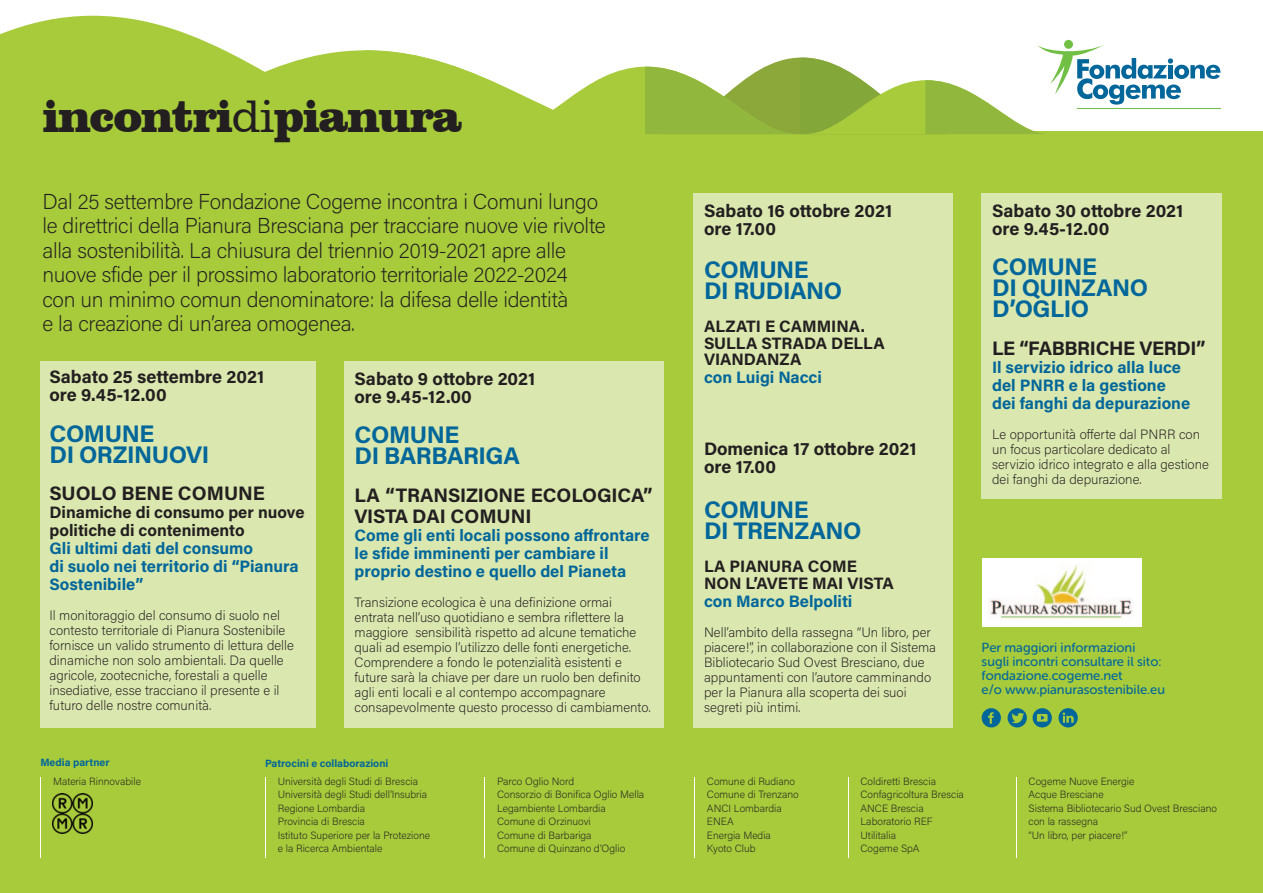
<style>
.page{position:relative;width:1263px;height:893px;background:#fff}
.page>*{position:absolute;margin:0;border:0;box-sizing:border-box;transform-origin:0 0}
.t1{font:900 46.8px "Clarendon BT";letter-spacing:-.025em;color:#231f20}
.t2{font:700 24px/21px "Acumin Pro";letter-spacing:-.02em;color:#01669a}
.t3{font:200 21.6px/24.5px "Acumin Pro";letter-spacing:-.015em;color:#231f20}
.t4{font:700 19.5px/21px "Acumin Pro";letter-spacing:-.01em;color:#231f20}
.t5{font:700 18px/18px "Acumin Pro";color:#231f20}
.t6{font:700 16.5px/18px "Acumin Pro";color:#01669a}
.t7{font:700 16.5px/16.5px "Acumin Pro";color:#231f20}
.t8{font:200 13.5px/15px "Acumin Pro";color:#231f20}
.t9{font:13.05px/14px "Museo Sans Rounded 500";color:#01669a}
.t10{font:200 10.5px/13.5px "Acumin Pro";color:#231f20}
.t11{font:700 10.5px "Acumin Pro";color:#01669a}
.s1{font-weight:300}
</style>
<div class="page">
<div style="left:0;top:131px;width:1263px;height:762px;background:#a7cb3b"></div>
<div style="left:982px;top:193px;width:240px;height:306px;background:#dae7ae"></div>
<svg style="left:12px;top:16px;width:201px;height:115px;fill:#a7cb3b"></svg>
<div style="left:0;top:30px;width:82px;height:101px;background:#a7cb3b"></div>
<div style="left:982px;top:558px;width:159px;height:68px;background:#fff"></div>
<img style="left:988px;top:565px;width:145px;height:54px">
<div style="left:1064px;top:40px;width:9px;height:9px;background:#71bf44;border-radius:50%"></div>
<hr style="left:265px;top:777px;width:1px;height:81px;background:#fff">
<hr style="left:40px;top:777px;width:1px;height:81px;background:#fff">
<hr style="left:484px;top:777px;width:1px;height:81px;background:#fff">
<hr style="left:694px;top:777px;width:1px;height:81px;background:#fff">
<hr style="left:848px;top:777px;width:1px;height:81px;background:#fff">
<hr style="left:1016px;top:777px;width:1px;height:81px;background:#fff">
<div style="left:344px;top:361px;width:319px;height:366px;background:#dae7ae"></div>
<div style="left:40px;top:361px;width:276px;height:366px;background:#dae7ae"></div>
<div style="left:693px;top:193px;width:260px;height:534px;background:#dae7ae"></div>
<svg style="left:1058px;top:708px;width:20px;height:19px"></svg>
<svg style="left:982px;top:708px;width:19px;height:19px"></svg>
<svg style="left:1007px;top:708px;width:45px;height:19px"></svg>
<svg style="left:97px;top:45px;width:1123px;height:89px"></svg>
<img style="left:53px;top:794px;width:39px;height:39px">
<h1 class="t1" style="left:43px;top:100px;width:421px">incontri<span class="s1">di</span>pianura</h1>
<p class="t3" style="left:43px;top:191px;width:565px">Dal 25 settembre Fondazione Cogeme incontra i Comuni lungo le direttrici della Pianura Bresciana per tracciare nuove vie rivolte alla sostenibilità. La chiusura del triennio 2019-2021 apre alle nuove sfide per il prossimo laboratorio territoriale 2022-2024 con un minimo comun denominatore: la difesa delle identità<br>e la creazione di un’area omogenea.</p>
<h3 class="t5" style="left:49px;top:369px;width:216px">Sabato 25 settembre 2021 ore 9.45-12.00</h3>
<h2 class="t2" style="left:49px;top:425px;width:161px">COMUNE<br>DI ORZINUOVI</h2>
<h3 class="t4" style="left:49px;top:485px;width:217px">SUOLO BENE COMUNE</h3>
<p class="t7" style="left:49px;top:505px;width:257px;line-height:18px">Dinamiche di consumo per nuove politiche di contenimento</p>
<p class="t6" style="left:49px;top:541px;width:251px">Gli ultimi dati del consumo<br>di suolo nei territorio di “Pianura<br>Sostenibile”</p>
<p class="t8" style="left:49px;top:609px;width:246px">Il monitoraggio del consumo di suolo nel contesto territoriale di Pianura Sostenibile fornisce un valido strumento di lettura delle dinamiche non solo ambientali. Da quelle agricole, zootecniche, forestali a quelle insediative, esse tracciano il presente e il futuro delle nostre comunità.</p>
<h3 class="t5" style="left:355px;top:371px;width:182px">Sabato 9 ottobre 2021 ore 9.45-12.00</h3>
<h2 class="t2" style="left:355px;top:426px;width:167px">COMUNE<br>DI BARBARIGA</h2>
<h3 class="t4" style="left:355px;top:486px;width:300px">LA “TRANSIZIONE ECOLOGICA”<br>VISTA DAI COMUNI</h3>
<p class="t6" style="left:355px;top:527px;width:297px">Come gli enti locali possono a-rontare le sfide imminenti per cambiare il proprio destino e quello del Pianeta</p>
<p class="t8" style="left:355px;top:596px;width:298px">Transizione ecologica è una definizione ormai entrata nell’uso quotidiano e sembra riflettere la maggiore sensibilità rispetto ad alcune tematiche quali ad esempio l’utilizzo delle fonti energetiche.<br>Comprendere a fondo le potenzialità esistenti e future sarà la chiave per dare un ruolo ben definito agli enti locali e al contempo accompagnare consapevolmente questo processo di cambiamento.</p>
<h3 class="t5" style="left:704px;top:203px;width:190px">Sabato 16 ottobre 2021 ore 17.00</h3>
<h2 class="t2" style="left:704px;top:262px;width:140px">COMUNE<br>DI RUDIANO</h2>
<p class="t7" style="left:704px;top:320px;width:182px">ALZATI E CAMMINA.<br>SULLA STRADA DELLA<br>VIANDANZA</p>
<p class="t6" style="left:704px;top:370px;width:119px">con Luigi Nacci</p>
<h3 class="t5" style="left:704px;top:442px;width:214px">Domenica 17 ottobre 2021 ore 17.00</h3>
<h2 class="t2" style="left:704px;top:502px;width:159px">COMUNE<br>DI TRENZANO</h2>
<p class="t7" style="left:704px;top:560px;width:191px">LA PIANURA COME<br>NON L’AVETE MAI VISTA</p>
<p class="t6" style="left:704px;top:594px;width:150px">con Marco Belpoliti</p>
<p class="t8" style="left:704px;top:626px;width:234px">Nell’ambito della rassegna “Un libro, per piacere!”, in collaborazione con il Sistema Bibliotecario Sud Ovest Bresciano, due appuntamenti con l’autore camminando per la Pianura alla scoperta dei suoi segreti più intimi.</p>
<h3 class="t5" style="left:992px;top:203px;width:193px">Sabato 30 ottobre 2021 ore 9.45-12.00</h3>
<h2 class="t2" style="left:992px;top:259px;width:157px">COMUNE<br>DI QUINZANO<br>D’OGLIO</h2>
<h3 class="t4" style="left:992px;top:339px;width:215px">LE “FABBRICHE VERDI”</h3>
<p class="t6" style="left:992px;top:360px;width:200px">Il servizio idrico alla luce del PNRR e la gestione dei fanghi da depurazione</p>
<p class="t8" style="left:992px;top:428px;width:218px">Le opportunità o-erte dal PNRR con un focus particolare dedicato al servizio idrico integrato e alla gestione dei fanghi da depurazione.</p>
<p class="t9" style="left:982px;top:642px;width:185px">Per maggiori informazioni sugli incontri consultare il sito: fondazione.cogeme.net<br>e/o www.pianurasostenibile.eu</p>
<p class="t11" style="left:40px;top:758px;width:71px">Media partner</p>
<p class="t11" style="left:265px;top:759px;width:125px">Patrocini e collaborazioni</p>
<p class="t10" style="left:278px;top:775px;width:154px">Università degli Studi di Brescia<br>Università degli Studi dell’Insubria<br>Regione Lombardia<br>Provincia di Brescia<br>Istituto Superiore per la Protezione e la Ricerca Ambientale</p>
<p class="t10" style="left:53px;top:775px;width:89px">Materia Rinnovabile</p>
<p class="t10" style="left:497px;top:775px;width:149px">Parco Oglio Nord<br>Consorzio di Bonifica Oglio Mella<br>Legambiente Lombardia<br>Comune di Orzinuovi<br>Comune di Barbariga<br>Comune di Quinzano d’Oglio</p>
<p class="t10" style="left:707px;top:775px;width:93px">Comune di Rudiano<br>Comune di Trenzano<br>ANCI Lombardia<br>ENEA<br>Energia Media<br>Kyoto Club</p>
<p class="t10" style="left:860px;top:775px;width:105px">Coldiretti Brescia<br>Confagricoltura Brescia<br>ANCE Brescia<br>Laboratorio REF<br>Utilitalia<br>Cogeme SpA</p>
<p class="t10" style="left:1028px;top:775px;width:190px">Cogeme Nuove Energie<br>Acque Bresciane<br>Sistema Bibliotecario Sud Ovest Bresciano con la rassegna<br>“Un libro, per piacere!”</p>
</div>
